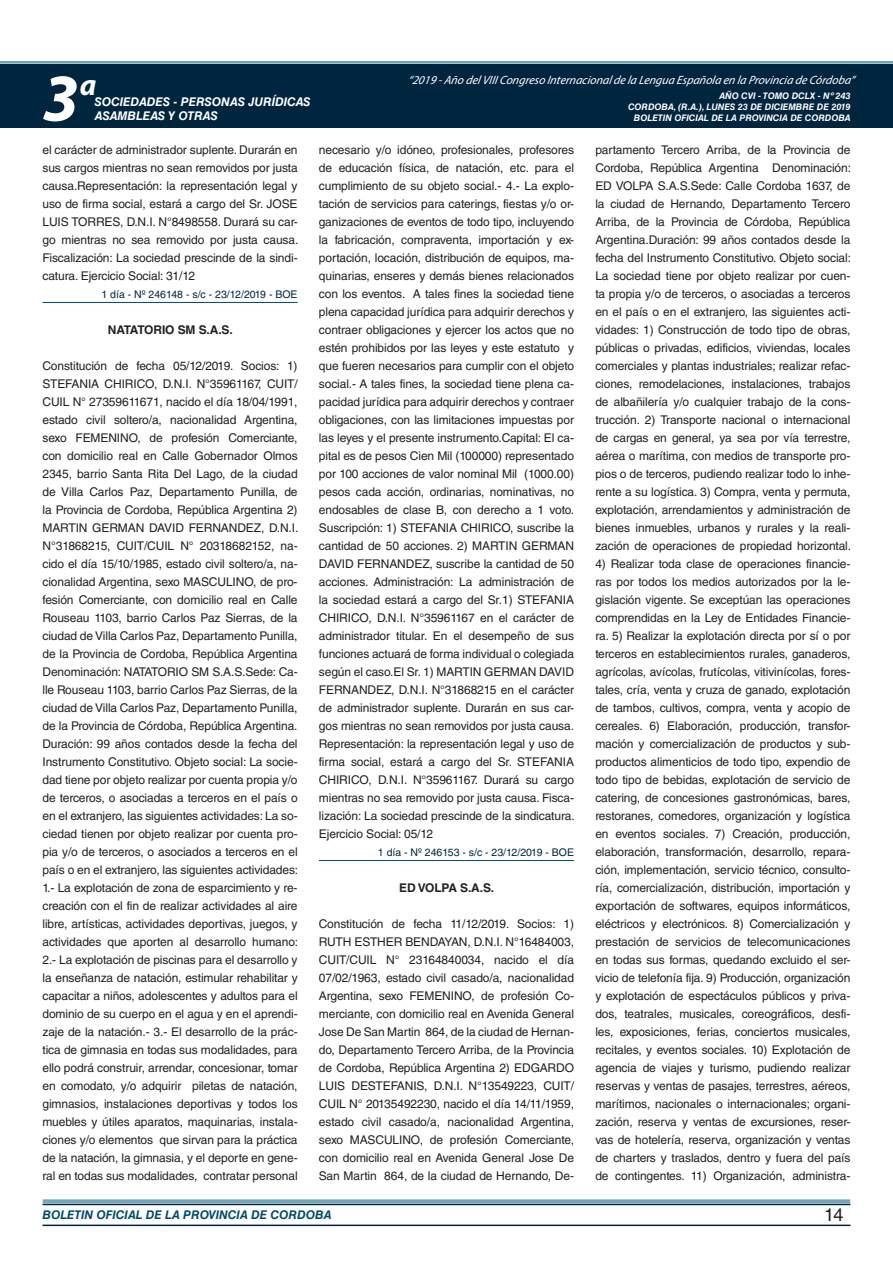
<style>
.page{position:relative;width:893px;height:1263px;background:#fff}
.page>*{position:absolute;margin:0;border:0;box-sizing:border-box;transform-origin:0 0}
.t1{font:italic 700 67.5px "Myriad Pro";color:#fff}
.t2{font:italic 700 30px "Myriad Pro";color:#fff}
.t3{font:18px "Helvetica LT Std";color:#231f20}
.t4{font:12px/18px "Helvetica LT Std";letter-spacing:-.01em;color:#231f20;text-align:justify}
.t5{font:italic 12px "Myriad Pro";color:#fff}
.t6{font:italic 700 12px "Helvetica LT Std";color:#fff}
.t7{font:italic 700 12px "Helvetica LT Std";color:#004b6c}
.t8{font:700 12px "Helvetica LT Std";letter-spacing:-.01em;color:#231f20}
.t9{font:10.5px "Helvetica LT Std";color:#00263f}
.t10{font:italic 700 9px/10.8px "Helvetica LT Std";color:#fff;text-align:right}
</style>
<div class="page">
<div style="left:0;top:61px;width:893px;height:6px;background:#fff;opacity:.75"></div>
<div style="left:0;top:64px;width:893px;height:64px;background:#00263f"></div>
<hr style="left:43px;top:1224px;width:807px;height:2px;background:#00263f">
<div style="left:42px;top:1198px;width:809px;height:8px;background:#fff;opacity:.75"></div>
<hr style="left:43px;top:302px;width:255px;height:1px;background:#004b6c">
<hr style="left:319px;top:860px;width:255px;height:1px;background:#004b6c">
<h2 class="t2" style="left:80px;top:66px;width:18px">a</h2>
<p class="t5" style="left:408px;top:72px;width:448px">“2019 -Año delVIIICongreso Internacionalde la Lengua Esp añola en la Provincia de Córdoba”</p>
<h1 class="t1" style="left:43px;top:54px;width:38px">3</h1>
<p class="t10" style="left:628px;top:91px;width:224px">AÑO CVI - TOMO DCLX - Nº 243<br>CORDOBA, (R.A.), LUNES 23 DE DICIEMBRE DE 2019<br>BOLETIN OFICIAL DE LA PROVINCIA DE CORDOBA</p>
<p class="t6" style="left:95px;top:94px;width:217px">SOCIEDADES - PERSONAS JURÍDICAS</p>
<p class="t6" style="left:95px;top:109px;width:125px">ASAMBLEAS Y OTRAS</p>
<p class="t4" style="left:43px;top:141px;width:257px">el carácter de administrador suplente. Durarán en sus cargos mientras no sean removidos por justa causa.Representación: la representación legal y uso de firma social, estará a cargo del Sr. JOSE LUIS TORRES, D.N.I. N°8498558. Durará su car&shy;go mientras no sea removido por justa causa.<br>Fiscalización: La sociedad prescinde de la sindi&shy;catura. Ejercicio Social: 31/12</p>
<p class="t9" style="left:101px;top:288px;width:198px">1 día - Nº 246148 - s/c - 23/12/2019 - BOE</p>
<p class="t8" style="left:108px;top:322px;width:127px">NATATORIO SM S.A.S.</p>
<p class="t4" style="left:43px;top:357px;width:257px">Constitución de fecha 05/12/2019. Socios: 1)<br>STEFANIA CHIRICO, D.N.I. N°35961167, CUIT/ CUIL N° 27359611671, nacido el día 18/04/1991, estado civil soltero/a, nacionalidad Argentina, sexo FEMENINO, de profesión Comerciante, con domicilio real en Calle Gobernador Olmos 2345, barrio Santa Rita Del Lago, de la ciudad de Villa Carlos Paz, Departamento Punilla, de la Provincia de Cordoba, República Argentina 2)<br>MARTIN GERMAN DAVID FERNANDEZ, D.N.I.<br>N°31868215, CUIT/CUIL N° 20318682152, na&shy;cido el día 15/10/1985, estado civil soltero/a, na&shy;cionalidad Argentina, sexo MASCULINO, de pro&shy;fesión Comerciante, con domicilio real en Calle Rouseau 1103, barrio Carlos Paz Sierras, de la ciudad de Villa Carlos Paz, Departamento Punilla, de la Provincia de Cordoba, República Argentina Denominación: NATATORIO SM S.A.S.Sede: Ca&shy;lle Rouseau 1103, barrio Carlos Paz Sierras, de la ciudad de Villa Carlos Paz, Departamento Punilla, de la Provincia de Córdoba, República Argentina.<br>Duración: 99 años contados desde la fecha del Instrumento Constitutivo. Objeto social: La socie&shy;dad tiene por objeto realizar por cuenta propia y/o de terceros, o asociadas a terceros en el país o en el extranjero, las siguientes actividades: La so&shy;ciedad tienen por objeto realizar por cuenta pro&shy;pia y/o de terceros, o asociados a terceros en el país o en el extranjero, las siguientes actividades:<br>1.- La explotación de zona de esparcimiento y re&shy;creación con el fin de realizar actividades al aire libre, artísticas, actividades deportivas, juegos, y actividades que aporten al desarrollo humano:<br>2.- La explotación de piscinas para el desarrollo y la enseñanza de natación, estimular rehabilitar y capacitar a niños, adolescentes y adultos para el dominio de su cuerpo en el agua y en el aprendi&shy;zaje de la natación.- 3.- El desarrollo de la prác&shy;tica de gimnasia en todas sus modalidades, para ello podrá construir, arrendar, concesionar, tomar en comodato, y/o adquirir piletas de natación, gimnasios, instalaciones deportivas y todos los muebles y útiles aparatos, maquinarias, instala&shy;ciones y/o elementos que sirvan para la práctica de la natación, la gimnasia, y el deporte en gene&shy;ral en todas sus modalidades, contratar personal</p>
<p class="t4" style="left:319px;top:141px;width:257px">necesario y/o idóneo, profesionales, profesores de educación física, de natación, etc. para el cumplimiento de su objeto social.- 4.- La explo&shy;tación de servicios para caterings, fiestas y/o or&shy;ganizaciones de eventos de todo tipo, incluyendo la fabricación, compraventa, importación y ex&shy;portación, locación, distribución de equipos, ma&shy;quinarias, enseres y demás bienes relacionados con los eventos. A tales fines la sociedad tiene plena capacidad jurídica para adquirir derechos y contraer obligaciones y ejercer los actos que no estén prohibidos por las leyes y este estatuto y que fueren necesarios para cumplir con el objeto social.- A tales fines, la sociedad tiene plena ca&shy;pacidad jurídica para adquirir derechos y contraer obligaciones, con las limitaciones impuestas por las leyes y el presente instrumento.Capital: El ca&shy;pital es de pesos Cien Mil (100000) representado por 100 acciones de valor nominal Mil (1000.00) pesos cada acción, ordinarias, nominativas, no endosables de clase B, con derecho a 1 voto.<br>Suscripción: 1) STEFANIA CHIRICO, suscribe la cantidad de 50 acciones. 2) MARTIN GERMAN DAVID FERNANDEZ, suscribe la cantidad de 50 acciones. Administración: La administración de la sociedad estará a cargo del Sr.1) STEFANIA CHIRICO, D.N.I. N°35961167 en el carácter de administrador titular. En el desempeño de sus funciones actuará de forma individual o colegiada según el caso.El Sr. 1) MARTIN GERMAN DAVID FERNANDEZ, D.N.I. N°31868215 en el carácter de administrador suplente. Durarán en sus car&shy;gos mientras no sean removidos por justa causa.<br>Representación: la representación legal y uso de firma social, estará a cargo del Sr. STEFANIA CHIRICO, D.N.I. N°35961167. Durará su cargo mientras no sea removido por justa causa. Fisca&shy;lización: La sociedad prescinde de la sindicatura.<br>Ejercicio Social: 05/12</p>
<p class="t9" style="left:378px;top:846px;width:198px">1 día - Nº 246153 - s/c - 23/12/2019 - BOE</p>
<p class="t8" style="left:399px;top:880px;width:97px">ED VOLPA S.A.S.</p>
<p class="t4" style="left:319px;top:915px;width:257px">Constitución de fecha 11/12/2019. Socios: 1)<br>RUTH ESTHER BENDAYAN, D.N.I. N°16484003, CUIT/CUIL N° 23164840034, nacido el día 07/02/1963, estado civil casado/a, nacionalidad Argentina, sexo FEMENINO, de profesión Co&shy;merciante, con domicilio real en Avenida General Jose De San Martin 864, de la ciudad de Hernan&shy;do, Departamento Tercero Arriba, de la Provincia de Cordoba, República Argentina 2) EDGARDO LUIS DESTEFANIS, D.N.I. N°13549223, CUIT/ CUIL N° 20135492230, nacido el día 14/11/1959, estado civil casado/a, nacionalidad Argentina, sexo MASCULINO, de profesión Comerciante, con domicilio real en Avenida General Jose De San Martin 864, de la ciudad de Hernando, De-</p>
<p class="t4" style="left:595px;top:141px;width:257px">partamento Tercero Arriba, de la Provincia de Cordoba, República Argentina Denominación:<br>ED VOLPA S.A.S.Sede: Calle Cordoba 1637, de la ciudad de Hernando, Departamento Tercero Arriba, de la Provincia de Córdoba, República Argentina.Duración: 99 años contados desde la fecha del Instrumento Constitutivo. Objeto social:<br>La sociedad tiene por objeto realizar por cuen&shy;ta propia y/o de terceros, o asociadas a terceros en el país o en el extranjero, las siguientes acti&shy;vidades: 1) Construcción de todo tipo de obras, públicas o privadas, edificios, viviendas, locales comerciales y plantas industriales; realizar refac&shy;ciones, remodelaciones, instalaciones, trabajos de albañilería y/o cualquier trabajo de la cons&shy;trucción. 2) Transporte nacional o internacional de cargas en general, ya sea por vía terrestre, aérea o marítima, con medios de transporte pro&shy;pios o de terceros, pudiendo realizar todo lo inhe&shy;rente a su logística. 3) Compra, venta y permuta, explotación, arrendamientos y administración de bienes inmuebles, urbanos y rurales y la reali&shy;zación de operaciones de propiedad horizontal.</p>
<p class="t4" style="left:595px;top:555px;width:257px">4) Realizar toda clase de operaciones financie&shy;ras por todos los medios autorizados por la le&shy;gislación vigente. Se exceptúan las operaciones comprendidas en la Ley de Entidades Financie&shy;ra. 5) Realizar la explotación directa por sí o por terceros en establecimientos rurales, ganaderos, agrícolas, avícolas, frutícolas, vitivinícolas, fores&shy;tales, cría, venta y cruza de ganado, explotación de tambos, cultivos, compra, venta y acopio de cereales. 6) Elaboración, producción, transfor&shy;mación y comercialización de productos y sub&shy;productos alimenticios de todo tipo, expendio de todo tipo de bebidas, explotación de servicio de catering, de concesiones gastronómicas, bares, restoranes, comedores, organización y logística en eventos sociales. 7) Creación, producción, elaboración, transformación, desarrollo, repara&shy;ción, implementación, servicio técnico, consulto&shy;ría, comercialización, distribución, importación y exportación de softwares, equipos informáticos, eléctricos y electrónicos. 8) Comercialización y prestación de servicios de telecomunicaciones en todas sus formas, quedando excluido el ser&shy;vicio de telefonía fija. 9) Producción, organización y explotación de espectáculos públicos y priva&shy;dos, teatrales, musicales, coreográficos, desfi&shy;les, exposiciones, ferias, conciertos musicales, recitales, y eventos sociales. 10) Explotación de agencia de viajes y turismo, pudiendo realizar reservas y ventas de pasajes, terrestres, aéreos, marítimos, nacionales o internacionales; organi&shy;zación, reserva y ventas de excursiones, reser&shy;vas de hotelería, reserva, organización y ventas de charters y traslados, dentro y fuera del país de contingentes. 11) Organización, administra-</p>
<p class="t7" style="left:43px;top:1208px;width:290px">BOLETIN OFICIAL DE LA PROVINCIA DE CORDOBA</p>
<h3 class="t3" style="left:824px;top:1204px;width:21px">14</h3>
</div>
